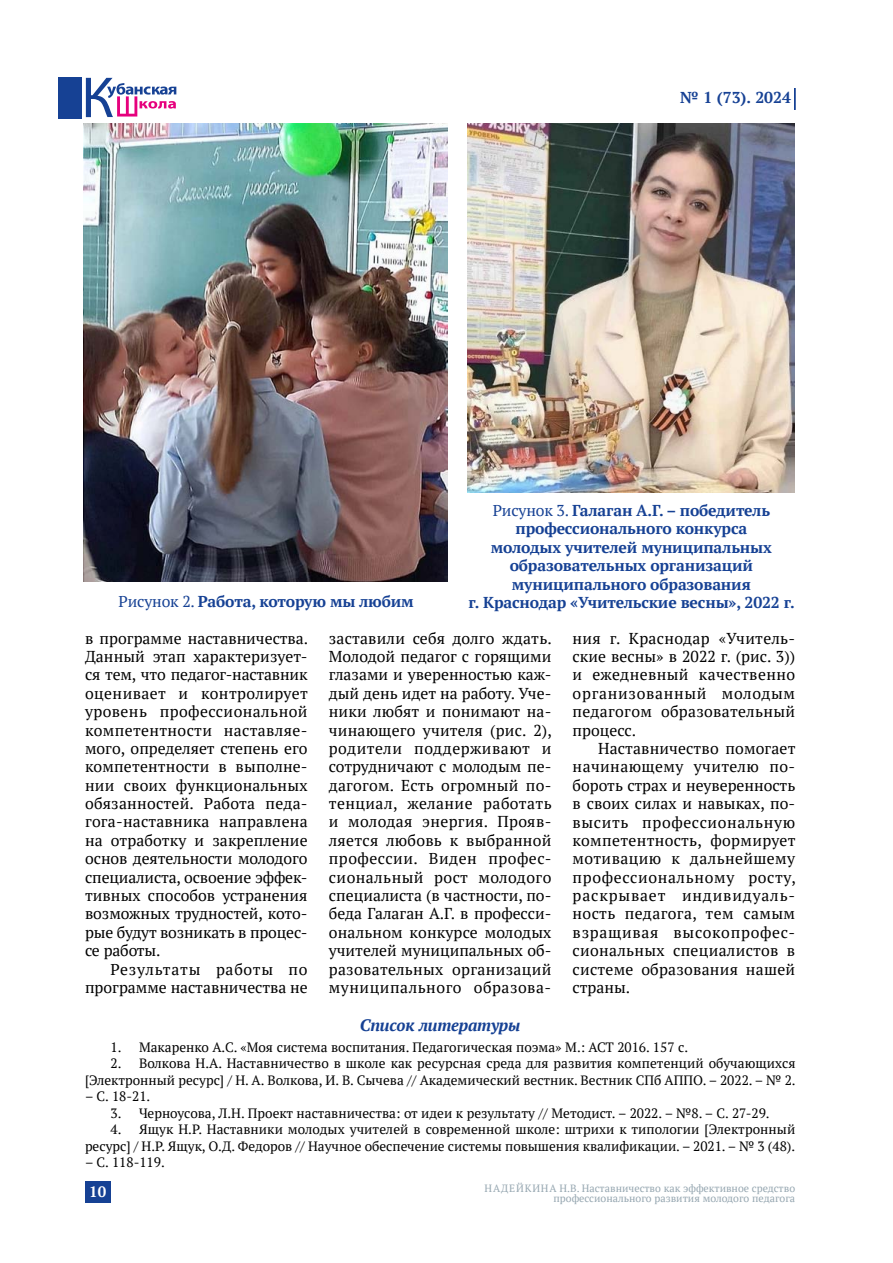
<style>
.page{position:relative;width:893px;height:1263px;background:#fff}
.page>*{position:absolute;margin:0;border:0;box-sizing:border-box;transform-origin:0 0}
.t1{font:italic 700 16.5px "PT Serif";letter-spacing:-.01em;color:#164194}
.t2{font:15.75px/18.5px "PT Serif";letter-spacing:.015em;color:#000;text-align:justify}
.t3{font:700 15.75px/18.5px "PT Serif";letter-spacing:-.01em;color:#164194;text-align:center}
.t4{font:700 15px "PT Serif";color:#fff}
.t5{font:13.5px/16.5px "PT Serif";color:#000;text-align:right}
.t6{font:10.5px/10.5px "PT Serif";color:#95a6b0;text-align:right}
.s1{font-weight:400}
</style>
<div class="page">
<svg style="left:86px;top:78px;width:90px;height:39px"></svg>
<div style="left:85px;top:1182px;width:26px;height:21px;background:#164194"></div>
<div style="left:58px;top:78px;width:23px;height:41px;background:#164194"></div>
<svg style="left:794px;top:88px;width:1px;height:22px"></svg>
<img style="left:84px;top:123px;width:363px;height:458px">
<img style="left:467px;top:123px;width:327px;height:370px">
<p class="t3" style="left:680px;top:88px;width:112px">№ 1 (73). 2024</p>
<p class="t3" style="left:469px;top:501px;width:328px"><span class="s1">Рисунок 3.</span> Галаган А.Г. – победитель профессионального конкурса<br>молодых учителей муниципальных образовательных организаций муниципального образования<br>г. Краснодар «Учительские весны», 2022 г.</p>
<p class="t2" style="left:329px;top:629px;width:225px">заставили себя долго ждать.<br>Молодой педагог с горящими глазами и уверенностью каж&shy;дый день идет на работу. Уче&shy;ники любят и понимают на&shy;чинающего учителя (рис. 2), родители поддерживают и сотрудничают с молодым пе&shy;дагогом. Есть огромный по&shy;тенциал, желание работать и молодая энергия. Прояв&shy;ляется любовь к выбранной профессии. Виден профес&shy;сиональный рост молодого специалиста (в частности, по&shy;беда Галаган А.Г. в професси&shy;ональном конкурсе молодых учителей муниципальных об&shy;разовательных организаций муниципального образова-</p>
<p class="t2" style="left:573px;top:629px;width:224px">ния г. Краснодар «Учитель&shy;ские весны» в 2022 г. (рис. 3)) и ежедневный качественно организованный молодым педагогом образовательный процесс.</p>
<p class="t3" style="left:119px;top:592px;width:297px"><span class="s1">Рисунок 2.</span> Работа, которую мы любим</p>
<p class="t2" style="left:85px;top:629px;width:225px">в программе наставничества.<br>Данный этап характеризует&shy;ся тем, что педагог-наставник оценивает и контролирует уровень профессиональной компетентности наставляе&shy;мого, определяет степень его компетентности в выполне&shy;нии своих функциональных обязанностей. Работа педа&shy;гога-наставника направлена на отработку и закрепление основ деятельности молодого специалиста, освоение эффек&shy;тивных способов устранения возможных трудностей, кото&shy;рые будут возникать в процес&shy;се работы.</p>
<p class="t2" style="left:85px;top:959px;width:224px;text-align:right">Результаты работы по программе наставничества не</p>
<p class="t2" style="left:573px;top:739px;width:225px;text-indent:26px">Наставничество помогает начинающему учителю по&shy;бороть страх и неуверенность в своих силах и навыках, по&shy;высить профессиональную компетентность, формирует мотивацию к дальнейшему профессиональному росту, раскрывает индивидуаль&shy;ность педагога, тем самым взращивая высокопрофес&shy;сиональных специалистов в системе образования нашей страны.</p>
<p class="t1" style="left:360px;top:1014px;width:162px">Список литературы</p>
<p class="t5" style="left:111px;top:1038px;width:579px">1. Макаренко А.С. «Моя система воспитания. Педагогическая поэма» М.: АСТ 2016. 157 с.</p>
<p class="t5" style="left:85px;top:1055px;width:712px">2. Волкова Н.А. Наставничество в школе как ресурсная среда для развития компетенций обучающихся [Электронный ресурс] / Н. А. Волкова, И. В. Сычева // Академический вестник. Вестник СПб АППО. – 2022. – № 2.</p>
<p class="t5" style="left:85px;top:1088px;width:67px">– С. 18-21.</p>
<p class="t5" style="left:111px;top:1104px;width:661px">3. Черноусова, Л.Н. Проект наставничества: от идеи к результату // Методист. – 2022. – №8. – С. 27-29.</p>
<p class="t5" style="left:85px;top:1121px;width:712px">4. Ящук Н.Р. Наставники молодых учителей в современной школе: штрихи к типологии [Электронный ресурс] / Н.Р. Ящук, О.Д. Федоров // Научное обеспечение системы повышения квалификации. – 2021. – № 3 (48).</p>
<p class="t5" style="left:85px;top:1154px;width:81px">– С. 118-119.</p>
<p class="t4" style="left:89px;top:1182px;width:18px">10</p>
<p class="t6" style="left:485px;top:1183px;width:312px">НАДЕЙКИНА Н.В. Наставничество как эффективное средство профессионального развития молодого педагога</p>
</div>
